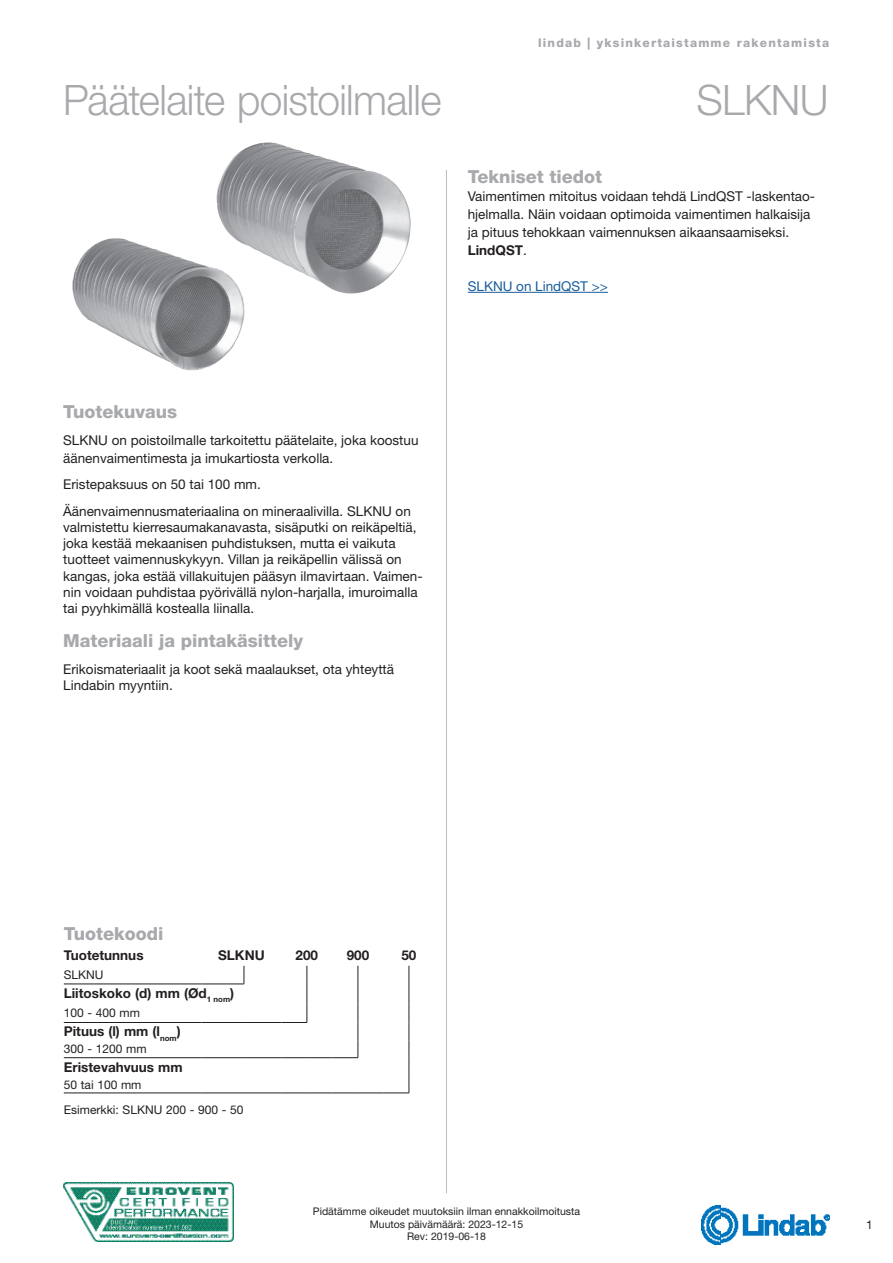
<style>
.page{position:relative;width:893px;height:1263px;background:#fff}
.page>*{position:absolute;margin:0;border:0;box-sizing:border-box;transform-origin:0 0}
.Heading_28_32{font:300 42px "Helvetica Neue LT Pro";letter-spacing:-.015em;color:#a8a9ad}
.t1{font:800 18px "Helvetica Neue LT Pro";color:#a8a9ad}
.Text_2{font:13.5px/16.2px "Helvetica Neue LT Pro";color:#231f20}
.Text{font:13.5px/18px "Helvetica Neue LT Pro";color:#231f20}
.order_header{font:700 13.5px "Helvetica Neue LT Pro";color:#231f20}
.Text-2{font:13.5px "Helvetica Neue LT Pro";color:#175d9e}
.order_center{font:700 13.5px "Helvetica Neue LT Pro";color:#231f20}
.order_text{font:12px "Helvetica Neue LT Pro";color:#231f20}
.t2{font:800 12px "Helvetica Neue LT Pro";letter-spacing:.1em;color:#a8a9ad}
.t3{font:10.5px/12.6px "Helvetica Neue LT Pro";color:#231f20;text-align:center}
.s1{font-weight:700}
</style>
<div class="page">
<img style="left:702px;top:1205px;width:127px;height:39px">
<hr style="left:446px;top:170px;width:1px;height:1023px;background:#bcbdc0">
<img style="left:64px;top:1182px;width:170px;height:59px">
<img style="left:72px;top:238px;width:173px;height:133px">
<img style="left:216px;top:142px;width:195px;height:152px">
<hr style="left:64px;top:1022px;width:138px;height:1px;background:#231f20">
<hr style="left:202px;top:1022px;width:42px;height:1px;background:#231f20">
<hr style="left:244px;top:1022px;width:37px;height:1px;background:#231f20">
<svg style="left:244px;top:966px;width:1px;height:18px"></svg>
<hr style="left:64px;top:984px;width:138px;height:1px;background:#231f20">
<hr style="left:202px;top:984px;width:42px;height:1px;background:#231f20">
<hr style="left:64px;top:1057px;width:138px;height:1px;background:#231f20">
<hr style="left:202px;top:1057px;width:42px;height:1px;background:#231f20">
<hr style="left:244px;top:1057px;width:37px;height:1px;background:#231f20">
<hr style="left:64px;top:1093px;width:138px;height:1px;background:#231f20">
<hr style="left:202px;top:1093px;width:42px;height:1px;background:#231f20">
<hr style="left:244px;top:1093px;width:37px;height:1px;background:#231f20">
<svg style="left:281px;top:966px;width:129px;height:128px"></svg>
<hr style="left:468px;top:292px;width:140px;height:1px;background:#175d9e">
<p class="t2" style="left:538px;top:35px;width:293px">lindab | yksinkertaistamme rakentamista</p>
<p class="Heading_28_32" style="left:63px;top:74px;width:380px">Päätelaite poistoilmalle</p>
<p class="Heading_28_32" style="left:697px;top:74px;width:134px">SLKNU</p>
<p class="t1" style="left:63px;top:401px;width:116px">Tuotekuvaus</p>
<p class="Text_2" style="left:63px;top:431px;width:357px;line-height:18px">SLKNU on poistoilmalle tarkoitettu päätelaite, joka koostuu äänenvaimentimesta ja imukartiosta verkolla.</p>
<p class="Text_2" style="left:63px;top:476px;width:199px">Eristepaksuus on 50 tai 100 mm.</p>
<p class="Text_2" style="left:63px;top:503px;width:361px">Äänenvaimennusmateriaalina on mineraalivilla. SLKNU on valmistettu kierresaumakanavasta, sisäputki on reikäpeltiä, joka kestää mekaanisen puhdistuksen, mutta ei vaikuta tuotteet vaimennuskykyyn. Villan ja reikäpellin välissä on kangas, joka estää villakuitujen pääsyn ilmavirtaan. Vaimen&shy;nin voidaan puhdistaa pyörivällä nylon-harjalla, imuroimalla tai pyyhkimällä kostealla liinalla.</p>
<p class="t1" style="left:63px;top:630px;width:242px">Materiaali ja pintakäsittely</p>
<p class="Text_2" style="left:63px;top:661px;width:332px">Erikoismateriaalit ja koot sekä maalaukset, ota yhteyttä<br>Lindabin myyntiin.</p>
<p class="t1" style="left:468px;top:166px;width:136px">Tekniset tiedot</p>
<p class="Text" style="left:468px;top:187px;width:349px">Vaimentimen mitoitus voidaan tehdä LindQST -laskentao&shy;hjelmalla. Näin voidaan optimoida vaimentimen halkaisija ja pituus tehokkaan vaimennuksen aikaansaamiseksi.<br><span class="s1">LindQST</span>.</p>
<p class="Text-2" style="left:468px;top:278px;width:142px">SLKNU on LindQST &gt;&gt;</p>
<p class="t1" style="left:64px;top:923px;width:101px">Tuotekoodi</p>
<p class="order_header" style="left:64px;top:946px;width:81px">Tuotetunnus</p>
<p class="order_center" style="left:218px;top:946px;width:48px">SLKNU</p>
<p class="order_center" style="left:296px;top:946px;width:24px">200</p>
<p class="order_center" style="left:347px;top:946px;width:24px">900</p>
<p class="order_center" style="left:401px;top:946px;width:17px">50</p>
<p class="order_text" style="left:64px;top:967px;width:41px">SLKNU</p>
<p class="order_header" style="left:64px;top:984px;width:172px">Liitoskoko (d) mm (Ød<sub>1</sub> <sub>nom</sub>)</p>
<p class="order_text" style="left:64px;top:1005px;width:78px">100 - 400 mm</p>
<p class="order_header" style="left:64px;top:1023px;width:118px">Pituus (l) mm (l<sub>nom</sub>)</p>
<p class="order_text" style="left:64px;top:1042px;width:84px">300 - 1200 mm</p>
<p class="order_header" style="left:64px;top:1058px;width:120px">Eristevahvuus mm</p>
<p class="order_text" style="left:64px;top:1077px;width:79px">50 tai 100 mm</p>
<p class="order_text" style="left:64px;top:1102px;width:181px">Esimerkki: SLKNU 200 - 900 - 50</p>
<p class="t3" style="left:313px;top:1205px;width:269px">Pidätämme oikeudet muutoksiin ilman ennakkoilmoitusta<br>Muutos päivämäärä: 2023-12-15<br>Rev: 2019-06-18</p>
<p class="order_text" style="left:866px;top:1217px;width:8px">1</p>
</div>
